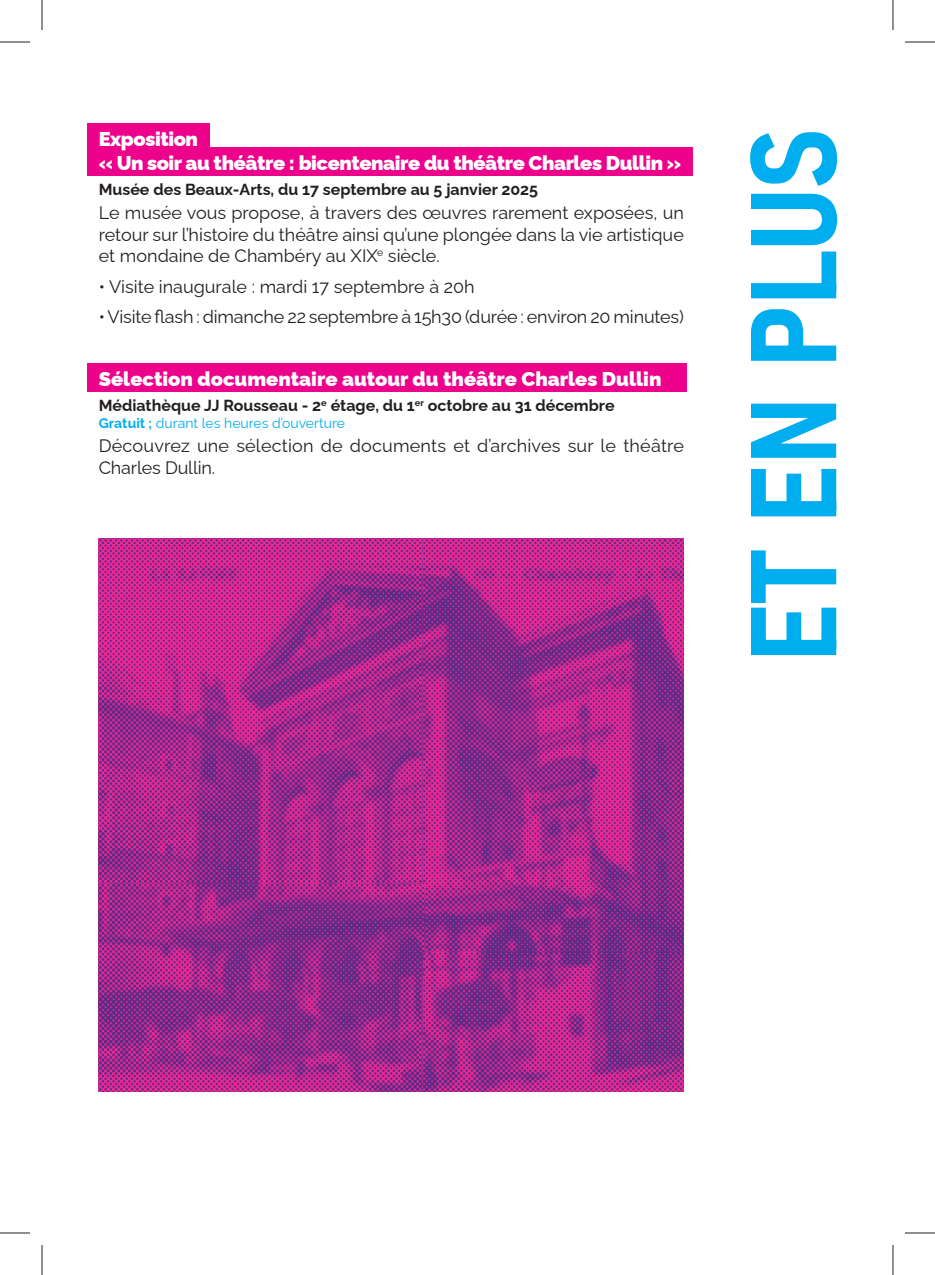
<style>
.page{position:relative;width:935px;height:1275px;background:#fff}
.page>*{position:absolute;margin:0;border:0;box-sizing:border-box;transform-origin:0 0}
.t1{font:700 semi-condensed 120px "Bahnschrift";letter-spacing:-.01em;color:#00aeef}
.t2{font:900 20px/24px "Raleway";letter-spacing:-.02em;color:#fff}
.t3{font:900 20px "Raleway";color:#fff}
.t4{font:18px/21.6px "Raleway";color:#231f20;text-align:justify}
.t5{font:700 16px "Raleway";color:#231f20}
.t6{font:14px "Raleway";color:#00aeef}
.s1{font-weight:700}
</style>
<div class="page">
<img style="left:99px;top:538px;width:585px;height:553px">
<div style="left:87px;top:124px;width:123px;height:28px;background:#ed028c"></div>
<div style="left:87px;top:148px;width:605px;height:28px;background:#ed028c"></div>
<div style="left:87px;top:363px;width:599px;height:28px;background:#ed028c"></div>
<hr style="left:0;top:42px;width:30px;height:1px;background:#231f20">
<hr style="left:904px;top:42px;width:30px;height:1px;background:#231f20">
<hr style="left:0;top:1232px;width:30px;height:1px;background:#231f20">
<hr style="left:904px;top:1232px;width:30px;height:1px;background:#231f20">
<hr style="left:42px;top:0;width:1px;height:30px;background:#231f20">
<hr style="left:42px;top:1245px;width:1px;height:30px;background:#231f20">
<hr style="left:892px;top:0;width:1px;height:30px;background:#231f20">
<hr style="left:892px;top:1245px;width:1px;height:30px;background:#231f20">
<p class="t2" style="left:99px;top:127px;width:584px">Exposition<br>« Un soir au théâtre : bicentenaire du théâtre Charles Dullin »</p>
<p class="t5" style="left:99px;top:180px;width:441px">Musée des Beaux-Arts, du 17 septembre au 5 janvier 2025</p>
<p class="t4" style="left:99px;top:202px;width:586px">Le musée vous propose, à travers des œuvres rarement exposées, un retour sur l’histoire du théâtre ainsi qu’une plongée dans la vie artistique et mondaine de Chambéry au XIX<sup>e</sup> siècle.</p>
<p class="t4" style="left:99px;top:275px;width:377px">• Visite inaugurale : mardi 17 septembre à 20h</p>
<p class="t4" style="left:99px;top:305px;width:586px">• Visite flash : dimanche 22 septembre à 15h30 (durée : environ 20 minutes)</p>
<p class="t3" style="left:99px;top:367px;width:564px">Sélection documentaire autour du théâtre Charles Dullin</p>
<p class="t5" style="left:99px;top:396px;width:517px">Médiathèque JJ Rousseau - 2<sup>e</sup> étage, du 1<sup>er</sup> octobre au 31 décembre</p>
<p class="t6" style="left:99px;top:414px;width:248px"><span class="s1">Gratuit ;</span> durant les heures d’ouverture</p>
<p class="t4" style="left:99px;top:435px;width:586px">Découvrez une sélection de documents et d’archives sur le théâtre<br>Charles Dullin.</p>
<h1 class="t1" style="left:716px;top:662px;width:537px;rotate:-90deg">ET EN PLUS</h1>
</div>
